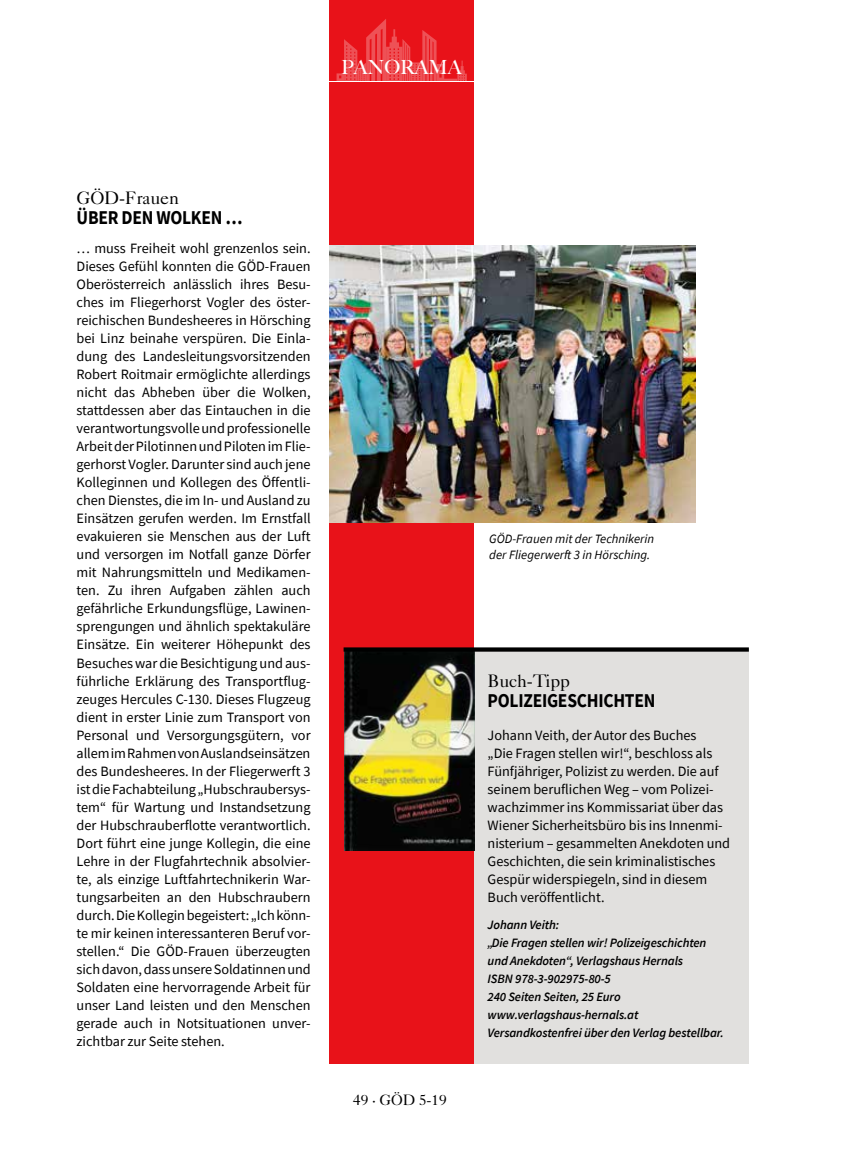
<style>
.page{position:relative;width:851px;height:1149px;background:#fff}
.page>*{position:absolute;margin:0;border:0;box-sizing:border-box;transform-origin:0 0}
.t1{font:700 19.5px "Source Sans Pro";letter-spacing:-.015em;color:#000;scale:.9 1}
.t2{font:500 19.5px "Big Caslon";letter-spacing:-.005em;color:#fff}
.t3{font:18px "Caslon Five Forty";letter-spacing:-.01em;color:#000}
.t4{font:15px "Caslon Five Forty";color:#000}
.t5{font:14.25px/18px "Source Sans Pro";color:#000;text-align:justify}
.t6{font:italic 600 12.75px/18px "Source Sans Pro";letter-spacing:-.01em;color:#000}
.t7{font:italic 12.75px/16.5px "Source Sans Pro";color:#000}
</style>
<div class="page">
<div style="left:440px;top:649px;width:308px;height:414px;background:#e1e0de"></div>
<div style="left:329px;top:82px;width:145px;height:981px;background:#e81219"></div>
<div style="left:329px;top:0;width:145px;height:81px;background:#e81219"></div>
<svg style="left:336px;top:19px;width:131px;height:62px"></svg>
<img style="left:329px;top:246px;width:366px;height:276px">
<img style="left:344px;top:651px;width:130px;height:199px">
<svg style="left:343px;top:647px;width:405px;height:4px;background:#191212"></svg>
<h1 class="t2" style="left:341px;top:51px;width:122px">PANORAMA</h1>
<p class="t3" style="left:77px;top:187px;width:104px">GÖD-Frauen</p>
<h1 class="t1" style="left:77px;top:204px;width:186px">ÜBER DEN WOLKEN …</h1>
<p class="t5" style="left:77px;top:239px;width:235px">… muss Freiheit wohl grenzenlos sein.<br>Dieses Gefühl konnten die GÖD-Frauen Oberösterreich anlässlich ihres Besu&shy;ches im Fliegerhorst Vogler des öster&shy;reichischen Bundesheeres in Hörsching bei Linz beinahe verspüren. Die Einla&shy;dung des Landesleitungsvorsitzenden Robert Roitmair ermöglichte allerdings nicht das Abheben über die Wolken, stattdessen aber das Eintauchen in die verantwortungsvolle und professionelle Arbeit der Pilotinnen und Piloten im Flie&shy;gerhorst Vogler. Darunter sind auch jene Kolleginnen und Kollegen des Öffentli&shy;chen Dienstes, die im In- und Ausland zu Einsätzen gerufen werden. Im Ernstfall evakuieren sie Menschen aus der Luft und versorgen im Notfall ganze Dörfer mit Nahrungsmitteln und Medikamen&shy;ten. Zu ihren Aufgaben zählen auch gefährliche Erkundungsflüge, Lawinen&shy;sprengungen und ähnlich spektakuläre Einsätze. Ein weiterer Höhepunkt des Besuches war die Besichtigung und aus&shy;führliche Erklärung des Transportflug&shy;zeuges Hercules C-130. Dieses Flugzeug dient in erster Linie zum Transport von Personal und Versorgungsgütern, vor allem im Rahmen von Auslandseinsätzen des Bundesheeres. In der Fliegerwerft 3 ist die Fachabteilung „Hubschraubersys&shy;tem“ für Wartung und Instandsetzung der Hubschrauberflotte verantwortlich.<br>Dort führt eine junge Kollegin, die eine Lehre in der Flugfahrtechnik absolvier&shy;te, als einzige Luftfahrtechnikerin War&shy;tungsarbeiten an den Hubschraubern durch. Die Kollegin begeistert: „Ich könn&shy;te mir keinen interessanteren Beruf vor&shy;stellen.“ Die GÖD-Frauen überzeugten sich davon, dass unsere Soldatinnen und Soldaten eine hervorragende Arbeit für unser Land leisten und den Menschen gerade auch in Notsituationen unver&shy;zichtbar zur Seite stehen.</p>
<p class="t7" style="left:489px;top:530px;width:166px">GÖD-Frauen mit der Technikerin der Fliegerwerft 3 in Hörsching.</p>
<p class="t4" style="left:353px;top:1090px;width:95px">49 · GÖD 5-19</p>
<p class="t3" style="left:487px;top:669px;width:84px">Buch-Tipp</p>
<h1 class="t1" style="left:487px;top:687px;width:188px">POLIZEIGESCHICHTEN</h1>
<p class="t5" style="left:487px;top:725px;width:244px;text-align:left">Johann Veith, der Autor des Buches<br>„Die Fragen stellen wir!“, beschloss als Fünfjähriger, Polizist zu werden. Die auf seinem beruflichen Weg – vom Polizei&shy;wachzimmer ins Kommissariat über das Wiener Sicherheitsbüro bis ins Innenmi&shy;nisterium – gesammelten Anekdoten und Geschichten, die sein kriminalistisches Gespür widerspiegeln, sind in diesem Buch veröffentlicht.</p>
<p class="t6" style="left:487px;top:915px;width:238px">Johann Veith:<br>„Die Fragen stellen wir! Polizeigeschichten und Anekdoten“, Verlagshaus Hernals<br>ISBN 978-3-902975-80-5<br>240 Seiten Seiten, 25 Euro www.verlagshaus-hernals.at<br>Versandkostenfrei über den Verlag bestellbar.</p>
</div>
